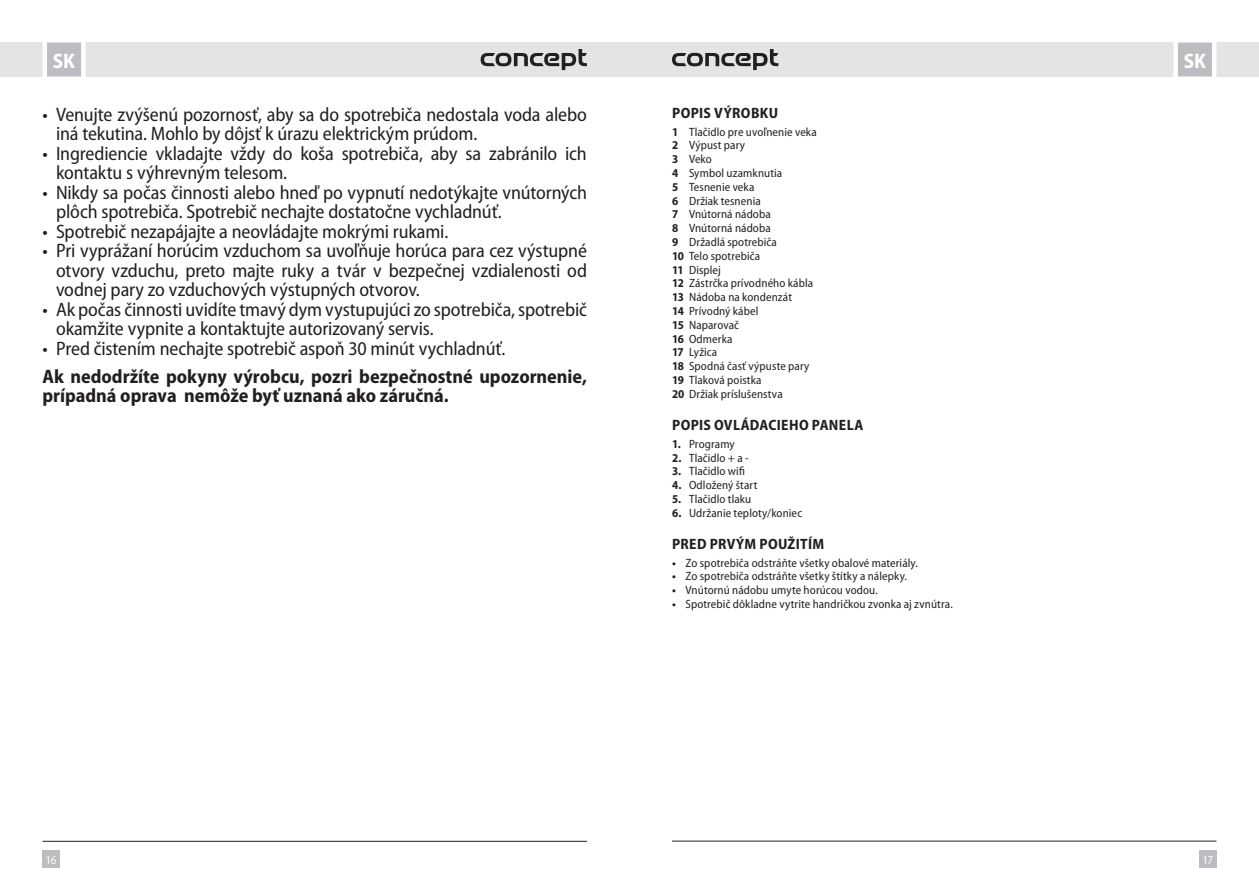
<style>
.page{position:relative;width:1259px;height:893px;background:#fff}
.page>*{position:absolute;margin:0;border:0;box-sizing:border-box;transform-origin:0 0}
.t1{font:700 semi-condensed 21px "Myriad Pro";color:#fff}
.t2{font:semi-condensed 19.5px/19.5px "Myriad Pro";letter-spacing:-.01em;color:#231f20}
.t3{font:700 semi-condensed 19.5px/19.5px "Myriad Pro";color:#231f20}
.t4{font:700 semi-condensed 15px "Myriad Pro";letter-spacing:.025em;color:#231f20}
.t5{font:semi-condensed 12px/13.8px "Myriad Pro";letter-spacing:.01em;color:#231f20}
.t6{font:semi-condensed 12px "Myriad Pro";color:#fff}
.s1{font-weight:700}
</style>
<div class="page">
<div style="left:629px;top:43px;width:630px;height:34px;background:#e4e4e4"></div>
<div style="left:0;top:43px;width:629px;height:34px;background:#e4e4e4"></div>
<div style="left:43px;top:850px;width:17px;height:17px;background:#bcbdc0"></div>
<div style="left:1199px;top:850px;width:17px;height:17px;background:#bcbdc0"></div>
<svg style="left:1171px;top:42px;width:47px;height:35px;background:#cdced0"></svg>
<svg style="left:40px;top:42px;width:48px;height:35px;background:#ceced0"></svg>
<hr style="left:672px;top:841px;width:544px;height:1px;background:#231f20">
<hr style="left:43px;top:841px;width:544px;height:1px;background:#231f20">
<svg style="left:480px;top:49px;width:107px;height:21px"></svg>
<svg style="left:672px;top:49px;width:106px;height:21px"></svg>
<p class="t1" style="left:53px;top:50px;width:24px">SK</p>
<p class="t1" style="left:1183px;top:50px;width:24px">SK</p>
<p class="t2" style="left:56px;top:105px;width:532px;text-indent:-13px">• Venujte zvýšenú pozornosť, aby sa do spotrebiča nedostala voda alebo iná tekutina. Mohlo by dôjsť k úrazu elektrickým prúdom.</p>
<p class="t2" style="left:56px;top:144px;width:532px;text-indent:-13px">• Ingrediencie vkladajte vždy do koša spotrebiča, aby sa zabránilo ich kontaktu s výhrevným telesom.</p>
<p class="t2" style="left:56px;top:183px;width:532px;text-indent:-13px">• Nikdy sa počas činnosti alebo hneď po vypnutí nedotýkajte vnútorných plôch spotrebiča. Spotrebič nechajte dostatočne vychladnúť.</p>
<p class="t2" style="left:43px;top:222px;width:407px">• Spotrebič nezapájajte a neovládajte mokrými rukami.</p>
<p class="t2" style="left:56px;top:242px;width:532px;text-align:justify;text-indent:-13px">• Pri vyprážaní horúcim vzduchom sa uvoľňuje horúca para cez výstupné otvory vzduchu, preto majte ruky a tvár v bezpečnej vzdialenosti od vodnej pary zo vzduchových výstupných otvorov.</p>
<p class="t2" style="left:56px;top:300px;width:532px;text-indent:-13px">• Ak počas činnosti uvidíte tmavý dym vystupujúci zo spotrebiča, spotrebič okamžite vypnite a kontaktujte autorizovaný servis.</p>
<p class="t2" style="left:43px;top:339px;width:464px">• Pred čistením nechajte spotrebič aspoň 30 minút vychladnúť.</p>
<p class="t3" style="left:43px;top:367px;width:546px">Ak nedodržíte pokyny výrobcu, pozri bezpečnostné upozornenie, prípadná oprava nemôže byť uznaná ako záručná.</p>
<p class="t4" style="left:672px;top:104px;width:107px">POPIS VÝROBKU</p>
<p class="t5" style="left:672px;top:125px;width:146px"><span class="s1">1</span> Tlačidlo pre uvoľnenie veka<br><span class="s1">2</span> Výpust pary<br><span class="s1">3</span> Veko<br><span class="s1">4</span> Symbol uzamknutia<br><span class="s1">5</span> Tesnenie veka<br><span class="s1">6</span> Držiak tesnenia<br><span class="s1">7</span> Vnútorná nádoba<br><span class="s1">8</span> Vnútorná nádoba<br><span class="s1">9</span> Držadlá spotrebiča<br><span class="s1">10</span> Telo spotrebiča<br><span class="s1">11</span> Displej<br><span class="s1">12</span> Zástrčka prívodného kábla<br><span class="s1">13</span> Nádoba na kondenzát<br><span class="s1">14</span> Prívodný kábel<br><span class="s1">15</span> Naparovač<br><span class="s1">16</span> Odmerka<br><span class="s1">17</span> Lyžica<br><span class="s1">18</span> Spodná časť výpuste pary<br><span class="s1">19</span> Tlaková poistka<br><span class="s1">20</span> Držiak príslušenstva</p>
<p class="t4" style="left:672px;top:416px;width:193px">POPIS OVLÁDACIEHO PANELA</p>
<p class="t5" style="left:672px;top:437px;width:64px"><span class="s1">1.</span> Programy</p>
<p class="t5" style="left:672px;top:451px;width:78px"><span class="s1">2.</span> Tlačidlo + a -</p>
<p class="t5" style="left:672px;top:465px;width:74px"><span class="s1">3.</span> Tlačidlo wifi</p>
<p class="t5" style="left:672px;top:478px;width:87px"><span class="s1">4.</span> Odložený štart</p>
<p class="t5" style="left:672px;top:492px;width:81px"><span class="s1">5.</span> Tlačidlo tlaku</p>
<p class="t5" style="left:672px;top:506px;width:132px"><span class="s1">6.</span> Udržanie teploty/koniec</p>
<p class="t4" style="left:672px;top:535px;width:154px">PRED PRVÝM POUŽITÍM</p>
<p class="t5" style="left:672px;top:556px;width:247px"><span class="s1">•</span> Zo spotrebiča odstráňte všetky obalové materiály.</p>
<p class="t5" style="left:672px;top:570px;width:236px"><span class="s1">•</span> Zo spotrebiča odstráňte všetky štítky a nálepky.</p>
<p class="t5" style="left:672px;top:584px;width:207px"><span class="s1">•</span> Vnútornú nádobu umyte horúcou vodou.</p>
<p class="t5" style="left:672px;top:597px;width:282px"><span class="s1">•</span> Spotrebič dôkladne vytrite handričkou zvonka aj zvnútra.</p>
<p class="t6" style="left:46px;top:853px;width:12px">16</p>
<p class="t6" style="left:1202px;top:853px;width:12px">17</p>
</div>
